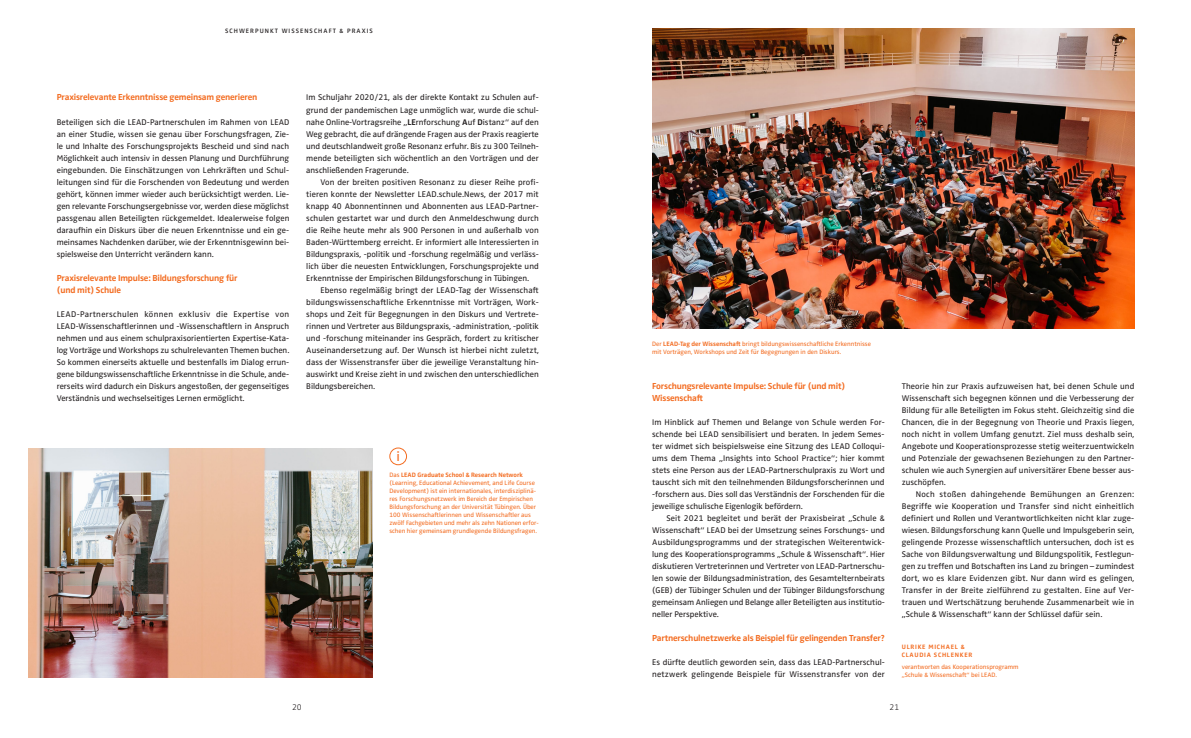
<style>
.page{position:relative;width:1191px;height:738px;background:#fff}
.page>*{position:absolute;margin:0;border:0;box-sizing:border-box;transform-origin:0 0}
.t1{font:14px "Zwo OT";color:#f36c21}
.t2{font:700 9px/12px "Zwo OT";letter-spacing:-.02em;color:#f36c21}
.t3{font:8.5px/12px "Zwo OT";color:#231f20;text-align:justify}
.t4{font:300 8.5px "Zwo OT";color:#231f20}
.t5{font:6.5px/8px "Zwo OT";color:#f36c21}
.t6{font:700 6.5px/8px "Zwo OT";letter-spacing:.11em;color:#f36c21}
.t7{font:600 6.5px "Zwo OT";letter-spacing:.16em;color:#231f20}
.s1{font-weight:700}
</style>
<div class="page">
<img style="left:652px;top:28px;width:482px;height:300px">
<img style="left:28px;top:448px;width:344px;height:229px">
<div style="left:389px;top:447px;width:18px;height:17px;border:1px solid #f36c21;border-radius:50%"></div>
<p class="t7" style="left:225px;top:27px;width:149px">SCHWERPUNKT WISSENSCHAFT &amp; PRAXIS</p>
<p class="t2" style="left:57px;top:92px;width:202px">Praxisrelevante Erkenntnisse gemeinsam generieren</p>
<p class="t3" style="left:57px;top:116px;width:234px">Beteiligen sich die LEAD-Partnerschulen im Rahmen von LEAD an einer Studie, wissen sie genau über Forschungsfragen, Zie&shy;le und Inhalte des Forschungsprojekts Bescheid und sind nach Möglichkeit auch intensiv in dessen Planung und Durchführung eingebunden. Die Einschätzungen von Lehrkräften und Schul&shy;leitungen sind für die Forschenden von Bedeutung und werden gehört, können immer wieder auch berücksichtigt werden. Lie&shy;gen relevante Forschungsergebnisse vor, werden diese möglichst passgenau allen Beteiligten rückgemeldet. Idealerweise folgen daraufhin ein Diskurs über die neuen Erkenntnisse und ein ge&shy;meinsames Nachdenken darüber, wie der Erkenntnisgewinn bei&shy;spielsweise den Unterricht verändern kann.</p>
<p class="t2" style="left:57px;top:272px;width:182px">Praxisrelevante Impulse: Bildungsforschung für (und mit) Schule</p>
<p class="t3" style="left:57px;top:308px;width:234px">LEAD-Partnerschulen können exklusiv die Expertise von LEAD-Wissenschaftlerinnen und -Wissenschaftlern in Anspruch nehmen und aus einem schulpraxisorientierten Expertise-Kata&shy;log Vorträge und Workshops zu schulrelevanten Themen buchen.<br>So kommen einerseits aktuelle und bestenfalls im Dialog errun&shy;gene bildungswissenschaftliche Erkenntnisse in die Schule, ande&shy;rerseits wird dadurch ein Diskurs angestoßen, der gegenseitiges Verständnis und wechselseitiges Lernen ermöglicht.</p>
<p class="t3" style="left:306px;top:92px;width:234px">Im Schuljahr 2020/21, als der direkte Kontakt zu Schulen auf&shy;grund der pandemischen Lage unmöglich war, wurde die schul&shy;nahe Online-Vortragsreihe „<span class="s1">LE</span>rnforschung <span class="s1">A</span>uf <span class="s1">D</span>istanz“ auf den Weg gebracht, die auf drängende Fragen aus der Praxis reagierte und deutschlandweit große Resonanz erfuhr. Bis zu 300 Teilneh&shy;mende beteiligten sich wöchentlich an den Vorträgen und der anschließenden Fragerunde.</p>
<p class="t3" style="left:306px;top:176px;width:234px;text-indent:14px">Von der breiten positiven Resonanz zu dieser Reihe profi&shy;tieren konnte der Newsletter LEAD.schule.News, der 2017 mit knapp 40 Abonnentinnen und Abonnenten aus LEAD-Partner&shy;schulen gestartet war und durch den Anmeldeschwung durch die Reihe heute mehr als 900 Personen in und außerhalb von Baden-Württemberg erreicht. Er informiert alle Interessierten in Bildungspraxis, -politik und -forschung regelmäßig und verläss&shy;lich über die neuesten Entwicklungen, Forschungsprojekte und Erkenntnisse der Empirischen Bildungsforschung in Tübingen.</p>
<p class="t3" style="left:306px;top:284px;width:234px;text-indent:14px">Ebenso regelmäßig bringt der LEAD-Tag der Wissenschaft bildungswissenschaftliche Erkenntnisse mit Vorträgen, Work&shy;shops und Zeit für Begegnungen in den Diskurs und Vertrete&shy;rinnen und Vertreter aus Bildungspraxis, -administration, -politik und -forschung miteinander ins Gespräch, fordert zu kritischer Auseinandersetzung auf. Der Wunsch ist hierbei nicht zuletzt, dass der Wissenstransfer über die jeweilige Veranstaltung hin&shy;auswirkt und Kreise zieht in und zwischen den unterschiedlichen Bildungsbereichen.</p>
<h1 class="t1" style="left:396px;top:448px;width:5px">i</h1>
<p class="t5" style="left:389px;top:470px;width:151px">Das <span class="s1">LEAD Graduate School &amp; Research Network </span>(Learning, Educational Achievement, and Life Course Development) ist ein internationales, interdisziplinä&shy;res Forschungsnetzwerk im Bereich der Empirischen Bildungsforschung an der Universität Tübingen. Über 100 Wissenschaftlerinnen und Wissenschaftler aus zwölf Fachgebieten und mehr als zehn Nationen erfor&shy;schen hier gemeinsam grundlegende Bildungsfragen.</p>
<p class="t5" style="left:652px;top:339px;width:220px">Der <span class="s1">LEAD-Tag der Wissenschaft</span> bringt bildungswissenschaftliche Erkenntnisse mit Vorträgen, Workshops und Zeit für Begegnungen in den Diskurs.</p>
<p class="t2" style="left:652px;top:380px;width:195px">Forschungsrelevante Impulse: Schule für (und mit)<br>Wissenschaft</p>
<p class="t3" style="left:652px;top:416px;width:234px">Im Hinblick auf Themen und Belange von Schule werden For&shy;schende bei LEAD sensibilisiert und beraten. In jedem Semes&shy;ter widmet sich beispielsweise eine Sitzung des LEAD Colloqui&shy;ums dem Thema „Insights into School Practice“; hier kommt stets eine Person aus der LEAD-Partnerschulpraxis zu Wort und tauscht sich mit den teilnehmenden Bildungsforscherinnen und -forschern aus. Dies soll das Verständnis der Forschenden für die jeweilige schulische Eigenlogik befördern.</p>
<p class="t3" style="left:652px;top:512px;width:234px;text-indent:14px">Seit 2021 begleitet und berät der Praxisbeirat „Schule &amp; Wissenschaft“ LEAD bei der Umsetzung seines Forschungs- und Ausbildungsprogramms und der strategischen Weiterentwick&shy;lung des Kooperationsprogramms „Schule &amp; Wissenschaft“. Hier diskutieren Vertreterinnen und Vertreter von LEAD-Partnerschu&shy;len sowie der Bildungsadministration, des Gesamtelternbeirats (GEB) der Tübinger Schulen und der Tübinger Bildungsforschung gemeinsam Anliegen und Belange aller Beteiligten aus institutio&shy;neller Perspektive.</p>
<p class="t2" style="left:652px;top:632px;width:234px">Partnerschulnetzwerke als Beispiel für gelingenden Transfer?</p>
<p class="t3" style="left:652px;top:656px;width:234px">Es dürfte deutlich geworden sein, dass das LEAD-Partnerschul&shy;netzwerk gelingende Beispiele für Wissenstransfer von der</p>
<p class="t3" style="left:901px;top:380px;width:234px">Theorie hin zur Praxis aufzuweisen hat, bei denen Schule und Wissenschaft sich begegnen können und die Verbesserung der Bildung für alle Beteiligten im Fokus steht. Gleichzeitig sind die Chancen, die in der Begegnung von Theorie und Praxis liegen, noch nicht in vollem Umfang genutzt. Ziel muss deshalb sein, Angebote und Kooperationsprozesse stetig weiterzuentwickeln und Potenziale der gewachsenen Beziehungen zu den Partner&shy;schulen wie auch Synergien auf universitärer Ebene besser aus&shy;zuschöpfen.</p>
<p class="t3" style="left:901px;top:488px;width:234px;text-indent:14px">Noch stoßen dahingehende Bemühungen an Grenzen:<br>Begriffe wie Kooperation und Transfer sind nicht einheitlich definiert und Rollen und Verantwortlichkeiten nicht klar zuge&shy;wiesen. Bildungsforschung kann Quelle und Impulsgeberin sein, gelingende Prozesse wissenschaftlich untersuchen, doch ist es Sache von Bildungsverwaltung und Bildungspolitik, Festlegun&shy;gen zu treffen und Botschaften ins Land zu bringen–zumindest dort, wo es klare Evidenzen gibt. Nur dann wird es gelingen, Transfer in der Breite zielführend zu gestalten. Eine auf Ver&shy;trauen und Wertschätzung beruhende Zusammenarbeit wie in „Schule &amp; Wissenschaft“ kann der Schlüssel dafür sein.</p>
<p class="t6" style="left:901px;top:642px;width:72px">ULRIKE MICHAEL &amp;<br>CLAUDIA SCHLENKER</p>
<p class="t5" style="left:901px;top:663px;width:118px">verantworten das Kooperationsprogramm „Schule &amp; Wissenschaft“ bei LEAD.</p>
<p class="t4" style="left:292px;top:701px;width:11px">20</p>
<p class="t4" style="left:889px;top:701px;width:11px">21</p>
</div>
